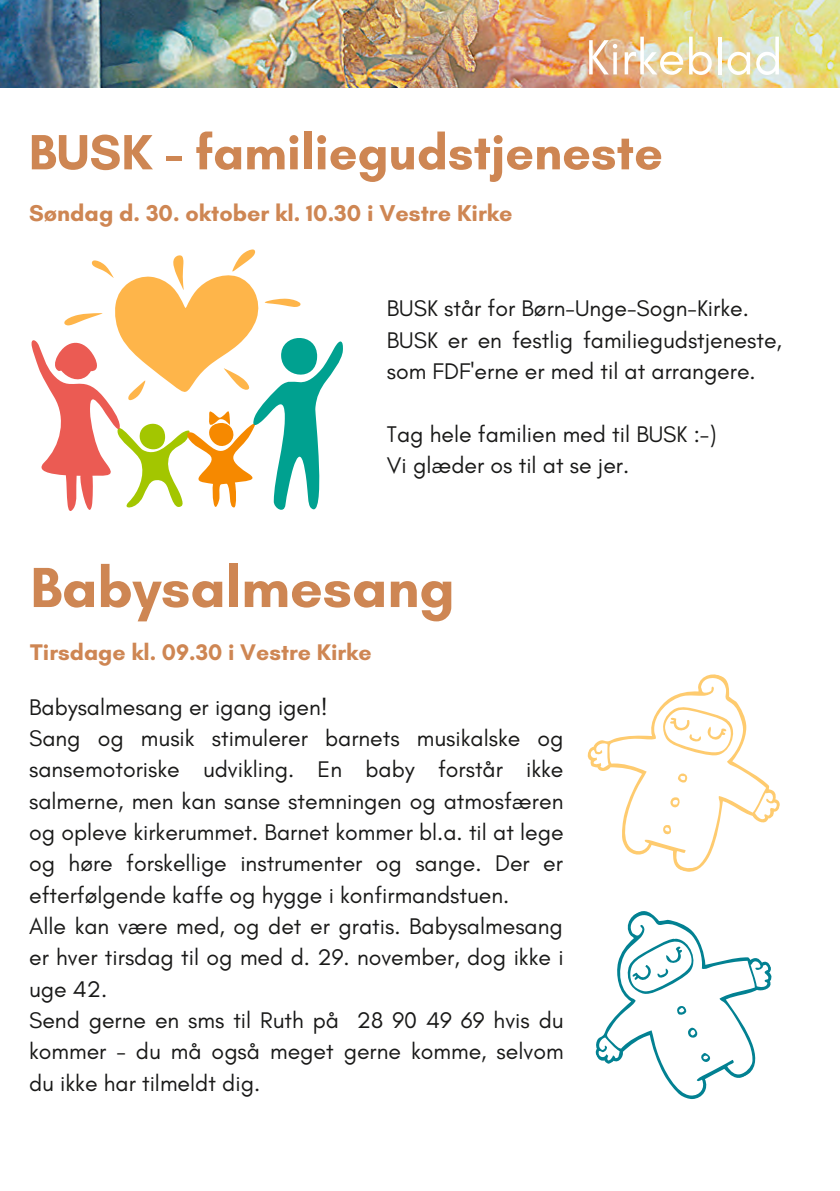
<style>
.page{position:relative;width:840px;height:1191px;background:#fff}
.page>*{position:absolute;margin:0;border:0;box-sizing:border-box;transform-origin:0 0}
.t1{font:700 57.6px "Glacial Indifference";color:#ce8653}
.t2{font:700 50.4px "Glacial Indifference";color:#ce8653}
.t3{font:50.4px "Glacial Indifference";color:#fff}
.t4{font:700 23.4px "Glacial Indifference";color:#ce8653}
.t5{font:23px/31.4px "Glacial Indifference";color:#191918}
.t6{font:700 23px "Glacial Indifference";color:#ce8653}
</style>
<div class="page">
<img style="left:0;top:0;width:839px;height:88px">
<svg style="left:587px;top:674px;width:193px;height:198px"></svg>
<svg style="left:662px;top:706px;width:76px;height:49px"></svg>
<svg style="left:677px;top:769px;width:14px;height:14px"></svg>
<svg style="left:666px;top:797px;width:15px;height:13px"></svg>
<svg style="left:660px;top:821px;width:11px;height:15px"></svg>
<svg style="left:595px;top:911px;width:177px;height:188px"></svg>
<svg style="left:31px;top:249px;width:312px;height:262px"></svg>
<h2 class="t3" style="left:585px;top:29px;width:199px">Kirkeblad</h2>
<h2 class="t2" style="left:29px;top:121px;width:635px">BUSK - familiegudstjeneste</h2>
<p class="t4" style="left:29px;top:199px;width:484px">Søndag d. 30. oktober kl. 10.30 i Vestre Kirke</p>
<p class="t5" style="left:386px;top:293px;width:396px">BUSK står for Børn-Unge-Sogn-Kirke.<br>BUSK er en festlig familiegudstjeneste, som FDF'erne er med til at arrangere.</p>
<p class="t5" style="left:386px;top:419px;width:331px">Tag hele familien med til BUSK :-)<br>Vi glæder os til at se jer.</p>
<h1 class="t1" style="left:30px;top:552px;width:425px">Babysalmesang</h1>
<p class="t6" style="left:30px;top:638px;width:342px">Tirsdage kl. 09.30 i Vestre Kirke</p>
<p class="t5" style="left:29px;top:691px;width:535px">Babysalmesang er igang igen!<br>Sang og musik stimulerer barnets musikalske og sansemotoriske udvikling. En baby forstår ikke salmerne, men kan sanse stemningen og atmosfæren og opleve kirkerummet. Barnet kommer bl.a. til at lege og høre forskellige instrumenter og sange. Der er efterfølgende kaffe og hygge i konfirmandstuen.<br>Alle kan være med, og det er gratis. Babysalmesang er hver tirsdag til og med d. 29. november, dog ikke i uge 42.<br>Send gerne en sms til Ruth på 28 90 49 69 hvis du kommer - du må også meget gerne komme, selvom du ikke har tilmeldt dig.</p>
</div>
